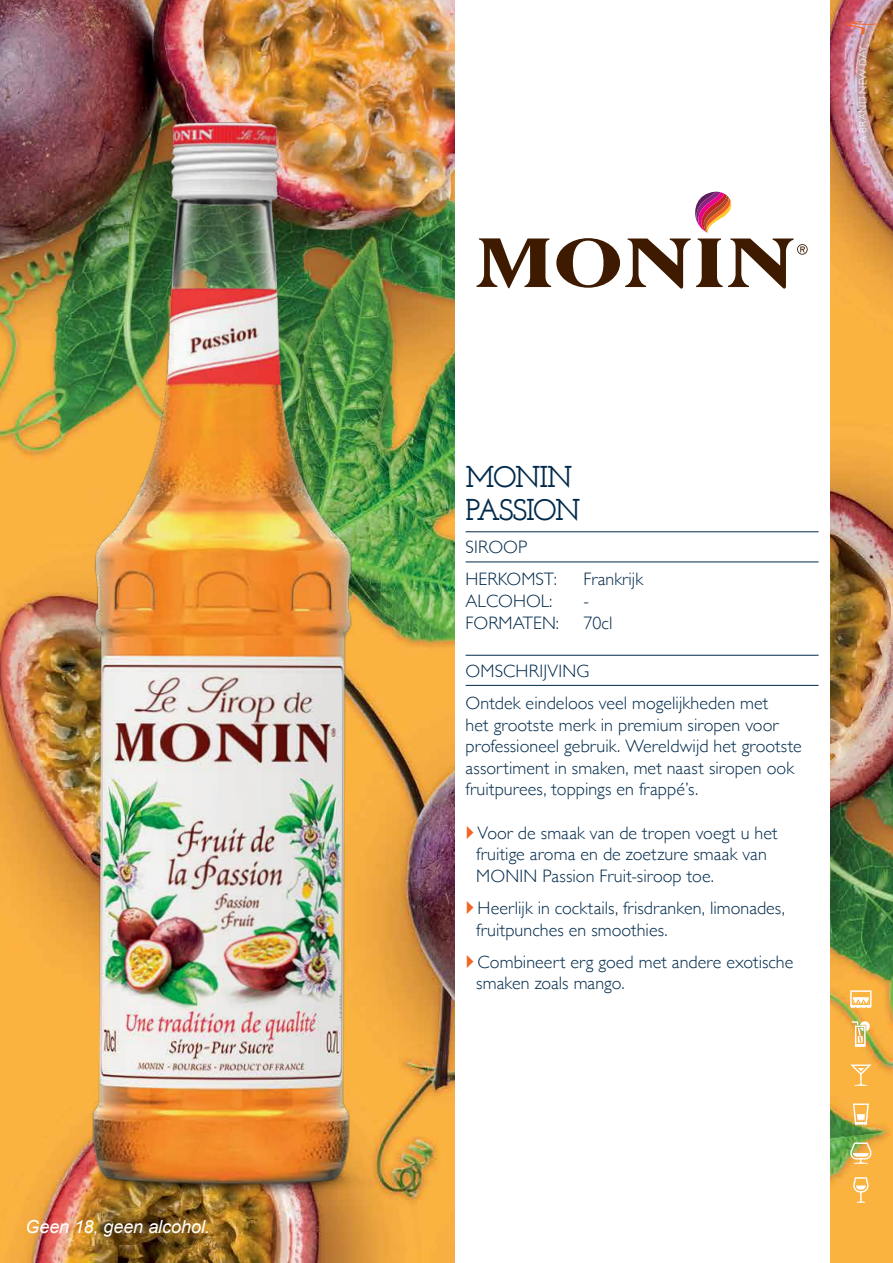
<style>
.page{position:relative;width:893px;height:1263px;background:#fff}
.page>*{position:absolute;margin:0;border:0;box-sizing:border-box;transform-origin:0 0}
.t1{font:600 30px/33px "Josefin Slab";letter-spacing:-.045em;color:#002a4b}
.t2{font:300 18px/21.6px "Gill Sans";letter-spacing:.005em;color:#002a4b}
.t3{font:italic 18px "Arial";letter-spacing:-.005em;color:#fff}
.t4{font:300 10.5px "Gill Sans";letter-spacing:.035em;color:#fff}
</style>
<div class="page">
<img style="left:0;top:0;width:893px;height:1263px">
<img style="left:47px;top:72px;width:363px;height:1191px">
<div style="left:455px;top:0;width:374px;height:1263px;background:#fff"></div>
<svg style="left:476px;top:192px;width:332px;height:97px"></svg>
<svg style="left:845px;top:21px;width:35px;height:13px"></svg>
<svg style="left:850px;top:990px;width:21px;height:18px"></svg>
<svg style="left:852px;top:1021px;width:18px;height:26px"></svg>
<svg style="left:850px;top:1064px;width:21px;height:22px"></svg>
<svg style="left:853px;top:1103px;width:16px;height:22px"></svg>
<svg style="left:850px;top:1142px;width:21px;height:22px"></svg>
<svg style="left:853px;top:1177px;width:15px;height:26px"></svg>
<hr style="left:466px;top:531px;width:353px;height:1px;background:#002a4b">
<hr style="left:466px;top:562px;width:353px;height:1px;background:#002a4b">
<hr style="left:466px;top:655px;width:353px;height:1px;background:#002a4b">
<hr style="left:466px;top:685px;width:353px;height:1px;background:#002a4b">
<p class="t3" style="left:26px;top:1215px;width:186px">Geen 18, geen alcohol.</p>
<p class="t4" style="left:855px;top:143px;width:99px;rotate:-90deg">A BRAND NEW DAY</p>
<h1 class="t1" style="left:466px;top:460px;width:117px">MONIN<br>PASSION</h1>
<p class="t2" style="left:466px;top:530px;width:93px;line-height:32.2px">SIROOP<br>HERKOMST:</p>
<p class="t2" style="left:584px;top:568px;width:61px">Frankrijk</p>
<p class="t2" style="left:466px;top:589px;width:88px">ALCOHOL:</p>
<p class="t2" style="left:584px;top:589px;width:7px">-</p>
<p class="t2" style="left:466px;top:611px;width:95px">FORMATEN:</p>
<p class="t2" style="left:584px;top:611px;width:30px">70cl</p>
<p class="t2" style="left:466px;top:654px;width:304px;line-height:32.2px">OMSCHRIJVING<br>Ontdek eindeloos veel mogelijkheden met</p>
<p class="t2" style="left:466px;top:713px;width:338px">het grootste merk in premium siropen voor professioneel gebruik. Wereldwijd het grootste assortiment in smaken, met naast siropen ook fruitpurees, toppings en frappé’s.</p>
<p class="t2" style="left:476px;top:821px;width:303px">Voor de smaak van de tropen voegt u het fruitige aroma en de zoetzure smaak van<br>MONIN Passion Fruit-siroop toe.</p>
<p class="t2" style="left:476px;top:896px;width:310px">Heerlijk in cocktails, frisdranken, limonades, fruitpunches en smoothies.</p>
<p class="t2" style="left:476px;top:950px;width:319px">Combineert erg goed met andere exotische smaken zoals mango.</p>
</div>
